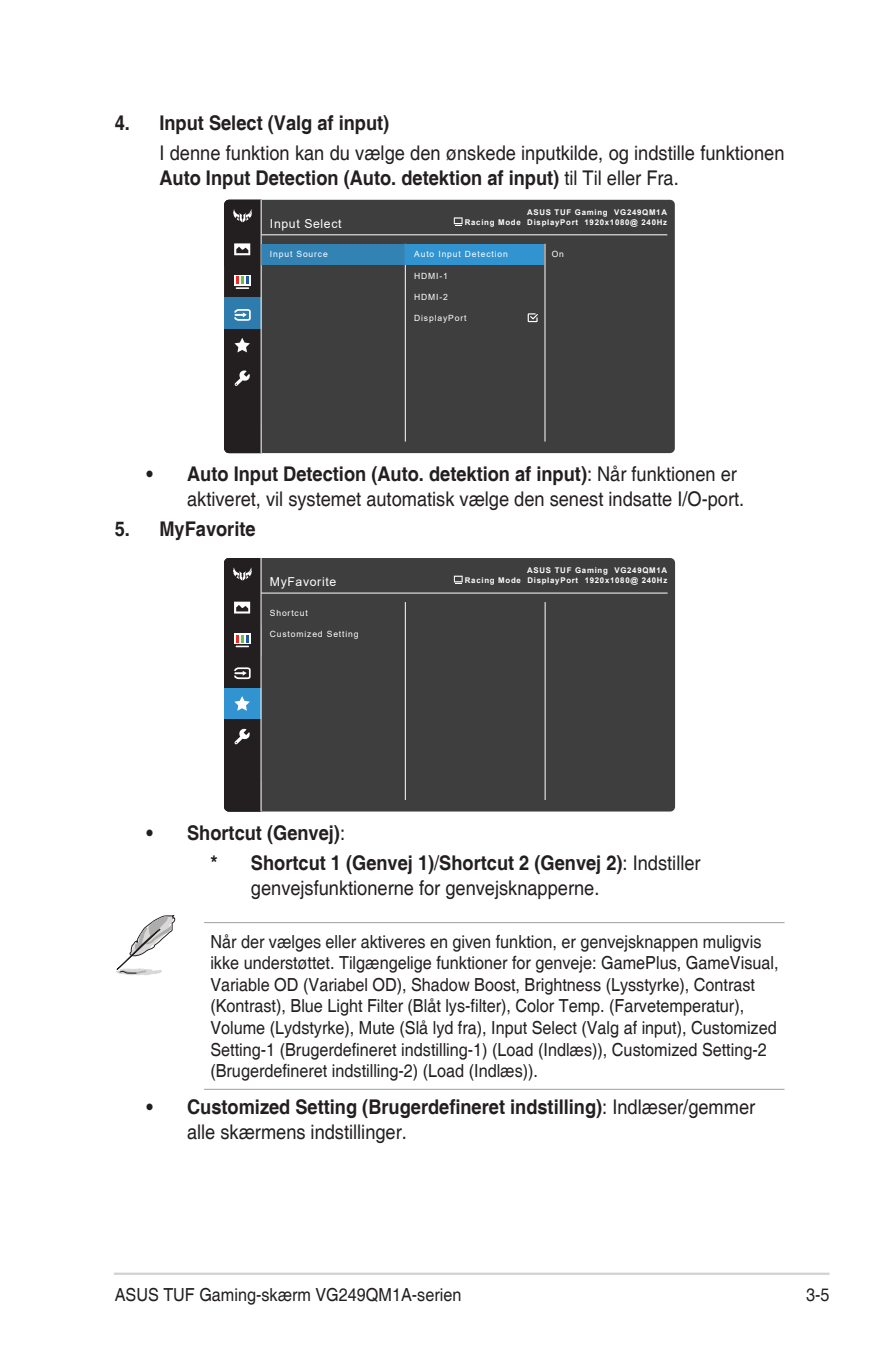
<style>
.page{position:relative;width:893px;height:1346px;background:#fff}
.page>*{position:absolute;margin:0;border:0;box-sizing:border-box;transform-origin:0 0}
.List{font:20.25px/24.3px "Helvetica";color:#231f20;scale:.9 1}
.t1{font:700 20.25px/24.3px "Helvetica";color:#231f20;scale:.9 1}
.Message{font:18px/21.6px "Helvetica";color:#231f20;scale:.9 1}
.t2{font:12.38px "Arial";letter-spacing:.05em;color:#fff}
.t3{font:8.55px "Arial";letter-spacing:.1em;color:#fff}
.t4{font:700 7.88px/10.3px "Arial";letter-spacing:.09em;color:#fff;text-align:right}
.s1{font-weight:700}
.s2{font-weight:400}
</style>
<div class="page">
<hr style="left:114px;top:1272px;width:715px;height:3px;background:#d1d2d4">
<hr style="left:204px;top:922px;width:580px;height:1px;background:#a8a9ad">
<hr style="left:204px;top:1089px;width:580px;height:1px;background:#a8a9ad">
<div style="left:262px;top:200px;width:413px;height:253px;background:#3e3e3f"></div>
<hr style="left:261px;top:234px;width:406px;height:1px;background:#fff">
<hr style="left:405px;top:244px;width:1px;height:197px;background:#fff">
<hr style="left:545px;top:244px;width:1px;height:197px;background:#fff">
<div style="left:262px;top:244px;width:143px;height:21px;background:#3382b4"></div>
<div style="left:406px;top:244px;width:138px;height:21px;background:#3193d0"></div>
<svg style="left:454px;top:217px;width:9px;height:9px"></svg>
<svg style="left:224px;top:200px;width:37px;height:253px;background:#363c42"></svg>
<svg style="left:527px;top:313px;width:12px;height:10px"></svg>
<div style="left:262px;top:558px;width:413px;height:253px;background:#3e3e3f"></div>
<hr style="left:261px;top:593px;width:407px;height:1px;background:#fff">
<hr style="left:405px;top:602px;width:1px;height:198px;background:#fff">
<hr style="left:545px;top:602px;width:1px;height:198px;background:#fff">
<svg style="left:454px;top:576px;width:9px;height:8px"></svg>
<svg style="left:224px;top:558px;width:37px;height:253px;background:#373e46"></svg>
<svg style="left:116px;top:915px;width:59px;height:60px"></svg>
<p class="t1" style="left:115px;top:111px;width:307px">4. Input Select (Valg af input)</p>
<p class="List" style="left:159px;top:142px;width:696px">I denne funktion kan du vælge den ønskede inputkilde, og indstille funktionen<br><span class="s1">Auto Input Detection (Auto. detektion af input)</span> til Til eller Fra.</p>
<p class="t4" style="left:465px;top:207px;width:204px">ASUS TUF Gaming VG249QM1A<br>Racing Mode DisplayPort 1920x1080@ 240Hz</p>
<p class="t2" style="left:270px;top:215px;width:73px">Input Select</p>
<p class="t3" style="left:270px;top:248px;width:59px">Input Source</p>
<p class="t3" style="left:414px;top:248px;width:95px">Auto Input Detection</p>
<p class="t3" style="left:414px;top:270px;width:35px">HDMI-1</p>
<p class="t3" style="left:414px;top:291px;width:35px">HDMI-2</p>
<p class="t3" style="left:414px;top:312px;width:54px">DisplayPort</p>
<p class="t3" style="left:552px;top:248px;width:14px">On</p>
<p class="List" style="left:187px;top:463px;width:621px;text-indent:-40px"><span class="s1">• Auto Input Detection (Auto. detektion af input)</span>: Når funktionen er aktiveret, vil systemet automatisk vælge den senest indsatte I/O-port.</p>
<p class="t1" style="left:115px;top:518px;width:158px">5. MyFavorite</p>
<p class="t4" style="left:527px;top:565px;width:142px">ASUS TUF Gaming VG249QM1A</p>
<p class="t2" style="left:270px;top:573px;width:68px">MyFavorite</p>
<p class="t4" style="left:465px;top:575px;width:204px">Racing Mode DisplayPort 1920x1080@ 240Hz</p>
<p class="t3" style="left:270px;top:606px;width:39px">Shortcut</p>
<p class="t3" style="left:270px;top:628px;width:90px">Customized Setting</p>
<p class="t1" style="left:147px;top:821px;width:222px">• Shortcut (Genvej)<span class="s2">:</span></p>
<p class="List" style="left:251px;top:852px;width:501px;text-indent:-40px"><span class="s1">* Shortcut 1 (Genvej 1)</span>/<span class="s1">Shortcut 2 (Genvej 2)</span>: Indstiller genvejsfunktionerne for genvejsknapperne.</p>
<p class="Message" style="left:210px;top:931px;width:633px">Når der vælges eller aktiveres en given funktion, er genvejsknappen muligvis ikke understøttet. Tilgængelige funktioner for genveje: GamePlus, GameVisual, Variable OD (Variabel OD), Shadow Boost, Brightness (Lysstyrke), Contrast (Kontrast), Blue Light Filter (Blåt lys-filter), Color Temp. (Farvetemperatur), Volume (Lydstyrke), Mute (Slå lyd fra), Input Select (Valg af input), Customized Setting-1 (Brugerdefineret indstilling-1) (Load (Indlæs)), Customized Setting-2 (Brugerdefineret indstilling-2) (Load (Indlæs)).</p>
<p class="t1" style="left:187px;top:1096px;width:633px;text-indent:-40px">• Customized Setting (Brugerdefineret indstilling)<span class="s2">: Indlæser/gemmer alle skærmens indstillinger.</span></p>
<p class="Message" style="left:115px;top:1284px;width:387px">ASUS TUF Gaming-skærm VG249QM1A-serien</p>
<p class="Message" style="left:806px;top:1284px;width:28px">3-5</p>
</div>
